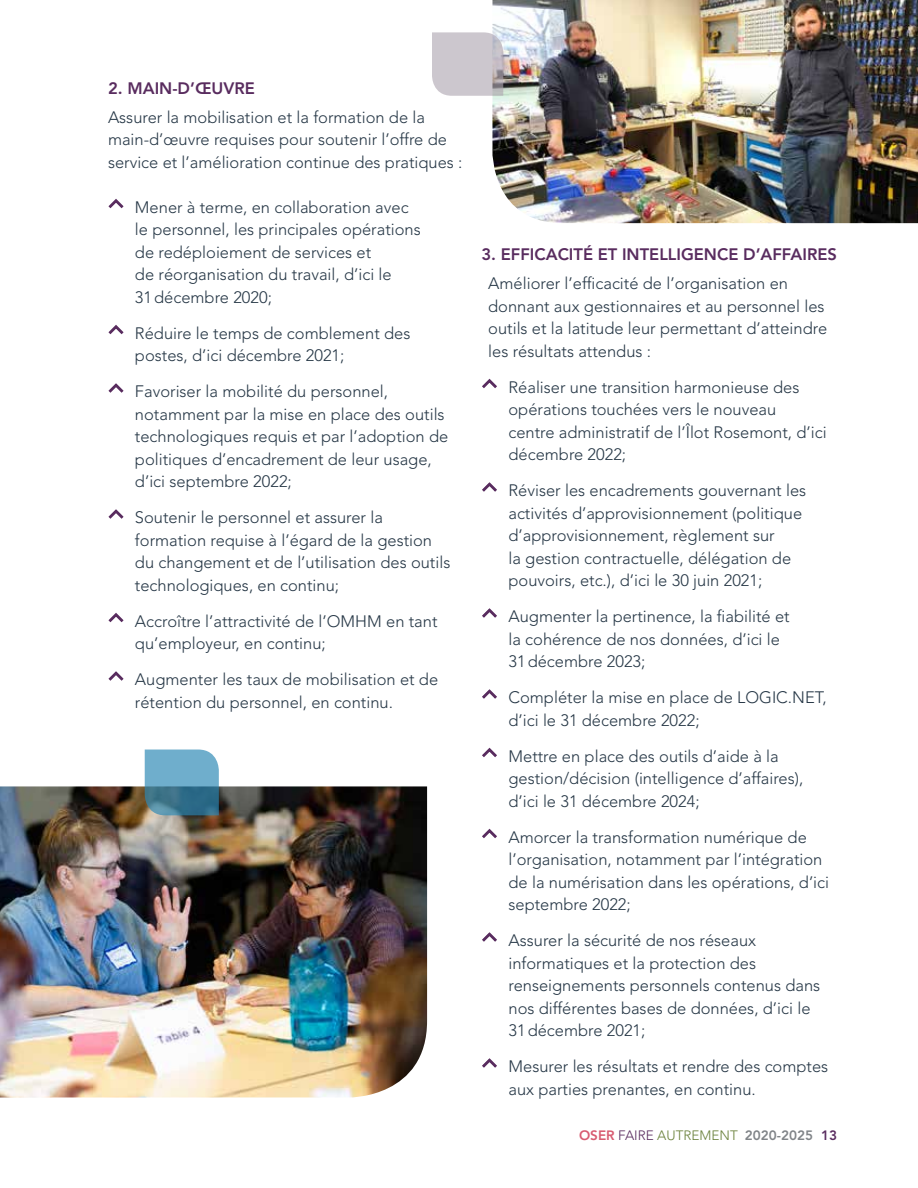
<style>
.page{position:relative;width:918px;height:1188px;background:#fff}
.page>*{position:absolute;margin:0;border:0;box-sizing:border-box;transform-origin:0 0}
.t1{font:300 16.5px/22.5px "Avenir";color:#263746}
.t2{font:800 16.5px "Avenir";color:#592c5f}
.t3{font:300 13.5px "Avenir";color:#6a813b}
.s1{font-weight:800;color:#d85c72}
.s2{color:#592c5f}
.s3{font-weight:800;color:#818589}
.s4{font-weight:800;color:#592c5f}
</style>
<div class="page">
<img style="left:492px;top:0;width:426px;height:223px">
<img style="left:0;top:786px;width:427px;height:311px">
<svg style="left:432px;top:32px;width:71px;height:64px;background:#cac5cc"></svg>
<svg style="left:145px;top:750px;width:74px;height:65px;background:#5a95b0"></svg>
<svg style="left:108px;top:199px;width:16px;height:10px"></svg>
<svg style="left:108px;top:325px;width:16px;height:10px"></svg>
<svg style="left:108px;top:383px;width:16px;height:10px"></svg>
<svg style="left:108px;top:509px;width:16px;height:10px"></svg>
<svg style="left:108px;top:613px;width:16px;height:10px"></svg>
<svg style="left:108px;top:671px;width:16px;height:10px"></svg>
<svg style="left:482px;top:378px;width:15px;height:11px"></svg>
<svg style="left:482px;top:482px;width:15px;height:10px"></svg>
<svg style="left:482px;top:608px;width:15px;height:10px"></svg>
<svg style="left:482px;top:689px;width:15px;height:10px"></svg>
<svg style="left:482px;top:747px;width:15px;height:11px"></svg>
<svg style="left:482px;top:828px;width:15px;height:11px"></svg>
<svg style="left:482px;top:932px;width:15px;height:10px"></svg>
<svg style="left:482px;top:1058px;width:15px;height:10px"></svg>
<p class="t2" style="left:108px;top:78px;width:148px">2. MAIN-D’ŒUVRE</p>
<p class="t1" style="left:108px;top:106px;width:356px">Assurer la mobilisation et la formation de la main-d’œuvre requises pour soutenir l’offre de service et l’amélioration continue des pratiques :</p>
<p class="t1" style="left:135px;top:196px;width:287px">Mener à terme, en collaboration avec le personnel, les principales opérations de redéploiement de services et<br>de réorganisation du travail, d’ici le 31décembre 2020;</p>
<p class="t1" style="left:135px;top:322px;width:277px">Réduire le temps de comblement des postes, d’ici décembre 2021;</p>
<p class="t1" style="left:135px;top:380px;width:315px">Favoriser la mobilité du personnel, notamment par la mise en place des outils technologiques requis et par l’adoption de politiques d’encadrement de leur usage, d’ici septembre 2022;</p>
<p class="t1" style="left:135px;top:506px;width:317px">Soutenir le personnel et assurer la formation requise à l’égard de la gestion du changement et de l’utilisation des outils technologiques, en continu;</p>
<p class="t1" style="left:135px;top:610px;width:304px">Accroître l’attractivité de l’OMHM en tant qu’employeur, en continu;</p>
<p class="t1" style="left:135px;top:668px;width:305px">Augmenter les taux de mobilisation et de rétention du personnel, en continu.</p>
<p class="t2" style="left:481px;top:245px;width:357px">3. EFFICACITÉ ET INTELLIGENCE D’AFFAIRES</p>
<p class="t1" style="left:488px;top:272px;width:340px">Améliorer l’efficacité de l’organisation en donnant aux gestionnaires et au personnel les outils et la latitude leur permettant d’atteindre les résultats attendus :</p>
<p class="t1" style="left:508px;top:376px;width:320px">Réaliser une transition harmonieuse des opérations touchées vers le nouveau<br>centre administratif de l’Îlot Rosemont, d’ici décembre 2022;</p>
<p class="t1" style="left:508px;top:479px;width:299px">Réviser les encadrements gouvernant les activités d’approvisionnement (politique d’approvisionnement, règlement sur<br>la gestion contractuelle, délégation de pouvoirs, etc.), d’ici le 30 juin 2021;</p>
<p class="t1" style="left:508px;top:605px;width:283px">Augmenter la pertinence, la fiabilité et la cohérence de nos données, d’ici le<br>31décembre 2023;</p>
<p class="t1" style="left:508px;top:686px;width:320px">Compléter la mise en place de LOGIC.NET, d’ici le 31 décembre 2022;</p>
<p class="t1" style="left:508px;top:745px;width:296px">Mettre en place des outils d’aide à la gestion/décision (intelligence d’affaires), d’ici le 31 décembre 2024;</p>
<p class="t1" style="left:508px;top:826px;width:322px">Amorcer la transformation numérique de l’organisation, notamment par l’intégration de la numérisation dans les opérations, d’ici septembre 2022;</p>
<p class="t1" style="left:508px;top:929px;width:313px">Assurer la sécurité de nos réseaux informatiques et la protection des renseignements personnels contenus dans nos différentes bases de données, d’ici le 31décembre 2021;</p>
<p class="t1" style="left:508px;top:1055px;width:321px">Mesurer les résultats et rendre des comptes aux parties prenantes, en continu.</p>
<p class="t3" style="left:579px;top:1127px;width:259px"><span class="s1">OSER</span> <span class="s2">FAIRE</span> AUTREMENT <span class="s3">2020-2025</span> <span class="s4">13</span></p>
</div>
